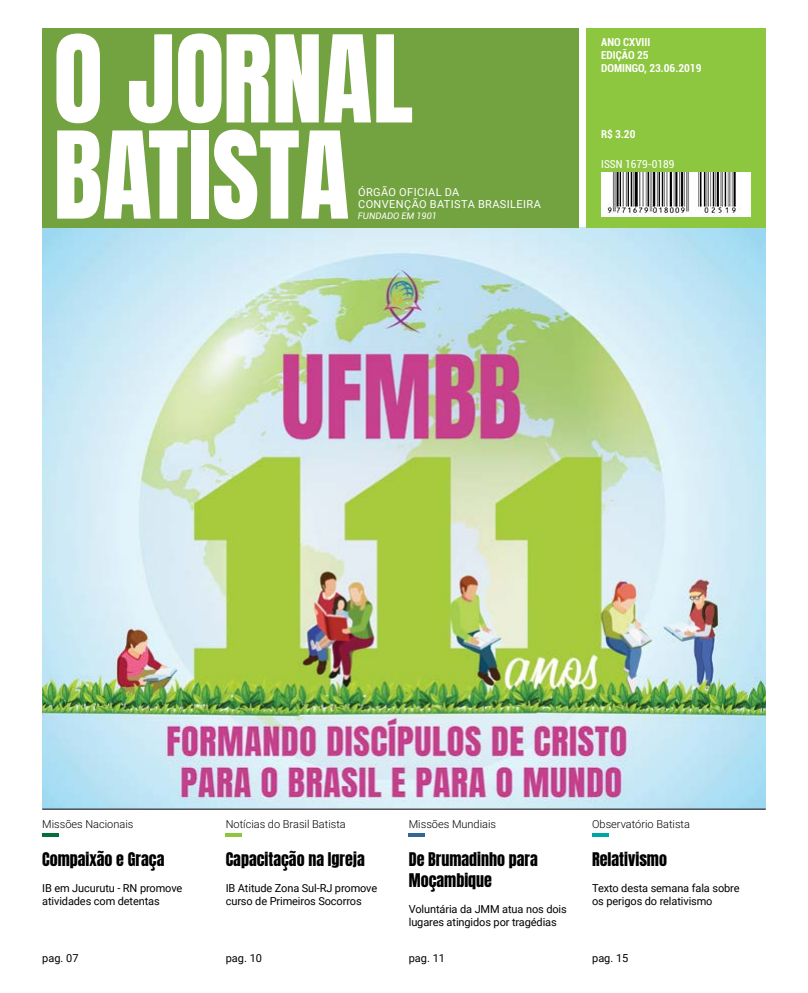
<style>
.page{position:relative;width:808px;height:993px;background:#fff}
.page>*{position:absolute;margin:0;border:0;box-sizing:border-box;transform-origin:0 0}
.t1{font:16px/21px "Anton";color:#000}
.t2{font:11px/13.2px "Roboto";letter-spacing:-.01em;color:#000}
.t3{font:300 11px "Roboto";color:#000}
.t4{font:700 condensed 11px/13.2px "Roboto";color:#fff}
.t5{font:11px/12px "Roboto";letter-spacing:.035em;color:#fff}
.t6{font:condensed 11px "Roboto";color:#fff}
.t7{font:italic 9px "Roboto";color:#fff}
</style>
<div class="page">
<img style="left:43px;top:227px;width:722px;height:581px">
<div style="left:43px;top:28px;width:536px;height:199px;background:#73a241"></div>
<div style="left:586px;top:28px;width:179px;height:199px;background:#8dc63f"></div>
<svg style="left:56px;top:33px;width:44px;height:90px"></svg>
<svg style="left:129px;top:34px;width:43px;height:89px"></svg>
<svg style="left:178px;top:33px;width:234px;height:90px"></svg>
<svg style="left:57px;top:130px;width:131px;height:88px"></svg>
<div style="left:192px;top:130px;width:17px;height:88px;background:#fff"></div>
<svg style="left:214px;top:130px;width:134px;height:89px"></svg>
<div style="left:601px;top:172px;width:149px;height:45px;background:#fff"></div>
<img style="left:607px;top:172px;width:134px;height:44px">
<hr style="left:42px;top:808px;width:724px;height:1px;background:#000">
<svg style="left:42px;top:833px;width:16px;height:3px"></svg>
<svg style="left:226px;top:833px;width:16px;height:3px"></svg>
<svg style="left:409px;top:833px;width:16px;height:3px"></svg>
<svg style="left:592px;top:833px;width:16px;height:3px"></svg>
<p class="t4" style="left:601px;top:35px;width:102px">ANO CXVIII<br>EDIÇÃO 25<br>DOMINGO, 23.06.2019</p>
<p class="t4" style="left:601px;top:127px;width:36px">R$ 3.20</p>
<p class="t5" style="left:358px;top:185px;width:184px">ÓRGÃO OFICIAL DA<br>CONVENÇÃO BATISTA BRASILEIRA</p>
<p class="t7" style="left:358px;top:209px;width:80px">FUNDADO EM 1901</p>
<p class="t6" style="left:601px;top:156px;width:75px">ISSN 1679-0189</p>
<p class="t3" style="left:42px;top:816px;width:93px">Missões Nacionais</p>
<p class="t3" style="left:226px;top:816px;width:122px">Notícias do Brasil Batista</p>
<p class="t3" style="left:409px;top:816px;width:89px">Missões Mundiais</p>
<p class="t3" style="left:592px;top:816px;width:99px">Observatório Batista</p>
<h1 class="t1" style="left:42px;top:849px;width:124px">Compaixão e Graça</h1>
<p class="t2" style="left:42px;top:880px;width:142px">IB em Jucurutu - RN promove atividades com detentas</p>
<h1 class="t1" style="left:226px;top:849px;width:141px">Capacitação na Igreja</h1>
<p class="t2" style="left:226px;top:880px;width:153px">IB Atitude Zona Sul-RJ promove curso de Primeiros Socorros</p>
<h1 class="t1" style="left:409px;top:849px;width:131px">De Brumadinho para<br>Moçambique</h1>
<p class="t2" style="left:409px;top:901px;width:160px">Voluntária da JMM atua nos dois lugares atingidos por tragédias</p>
<h1 class="t1" style="left:592px;top:849px;width:76px">Relativismo</h1>
<p class="t2" style="left:592px;top:880px;width:149px">Texto desta semana fala sobre os perigos do relativismo</p>
<p class="t2" style="left:42px;top:950px;width:38px">pag. 07</p>
<p class="t2" style="left:226px;top:950px;width:38px">pag. 10</p>
<p class="t2" style="left:409px;top:950px;width:38px">pag. 11</p>
<p class="t2" style="left:592px;top:950px;width:38px">pag. 15</p>
</div>
